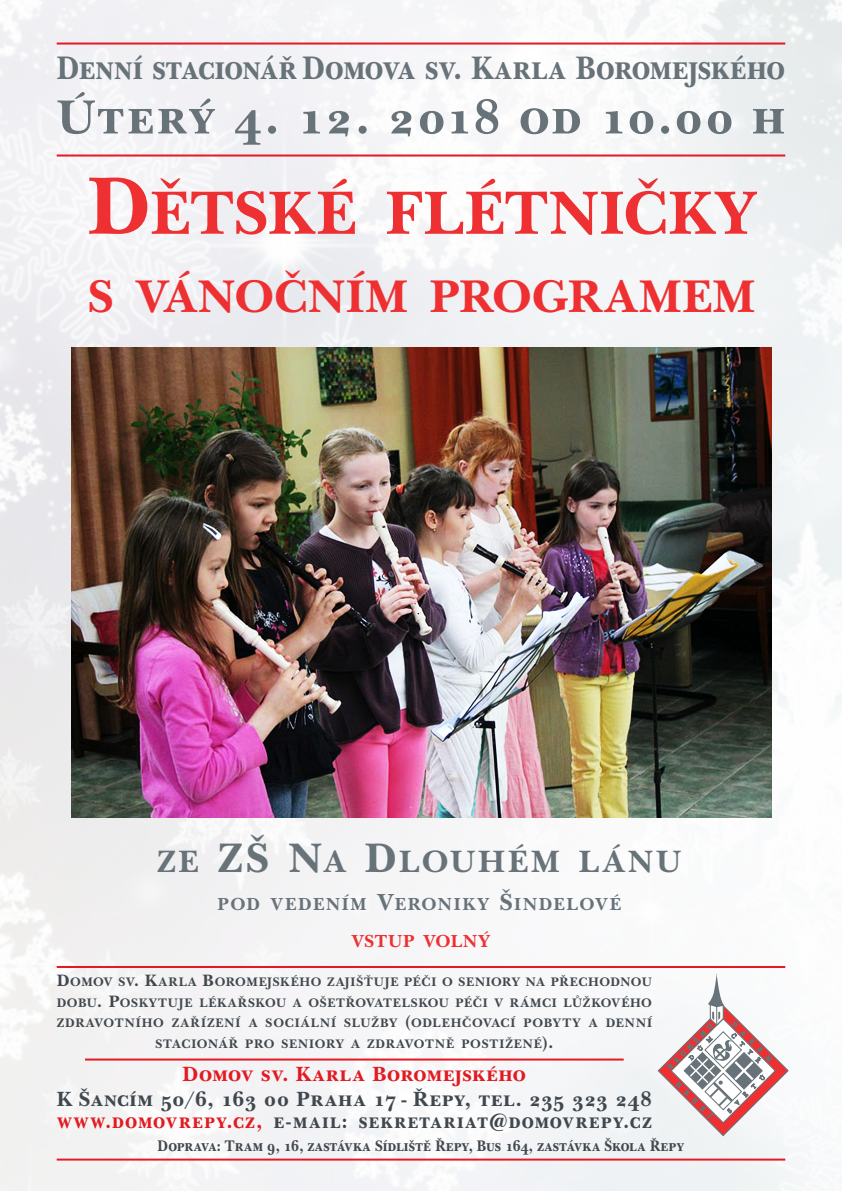
<style>
.page{position:relative;width:842px;height:1191px;background:#fff}
.page>*{position:absolute;margin:0;border:0;box-sizing:border-box;transform-origin:0 0}
.t1{font:700 63px "New Baskervil Itc TOT";letter-spacing:.005em;color:#ee3032}
.t2{font:50px "New Baskerville CE Bold SC";letter-spacing:.025em;color:#677379}
.t3{font:700 47.2px "New Baskervil Itc TOT";letter-spacing:.005em;color:#ee3032}
.t4{font:34px "New Baskerville CE Bold SC";letter-spacing:-.015em;color:#677379;scale:.9 1}
.t5{font:700 31.9px "New Baskervil Itc TOT";letter-spacing:.09em;color:#677379}
.t6{font:21.5px "New Baskerville CE Bold SC";letter-spacing:.035em;color:#40484e;scale:.93 1}
.t7{font:21.5px "New Baskerville CE Bold SC";letter-spacing:.015em;color:#40484e}
.t8{font:21.5px "New Baskerville CE Bold SC";letter-spacing:.01em;color:#e21a21}
.t9{font:700 18px "New Baskervil Itc TOT";letter-spacing:.095em;color:#677379}
.TEXT{font:700 18px "New Baskervil Itc TOT";letter-spacing:.03em;color:#ee3032}
.t10{font:16px "New Baskerville CE Bold SC";letter-spacing:-.01em;color:#40484e;scale:.9 1}
.t11{font:700 12.8px "New Baskervil Itc TOT";letter-spacing:.055em;color:#40484e}
.t12{font:700 12.8px "New Baskervil Itc TOT";letter-spacing:.075em;color:#40484e}
.s1{font-size:84px}
.s2{font-size:42.5px}
.s3{font-size:24px}
.s4{font-size:17px}
.s5{color:#e21a21}
</style>
<div class="page">
<img style="left:0;top:0;width:842px;height:1191px">
<svg style="left:657px;top:973px;width:132px;height:163px"></svg>
<img style="left:71px;top:347px;width:700px;height:470px">
<hr style="left:85px;top:1058px;width:539px;height:2px;background:#e21a21">
<hr style="left:57px;top:1158px;width:728px;height:2px;background:#e21a21">
<hr style="left:57px;top:966px;width:728px;height:2px;background:#e21a21">
<hr style="left:57px;top:154px;width:728px;height:2px;background:#e21a21">
<hr style="left:57px;top:43px;width:728px;height:2px;background:#e21a21">
<svg style="left:282px;top:56px;width:10px;height:5px"></svg>
<p class="t4" style="left:57px;top:51px;width:811px">Denní stacionár Domova sv. Karla Boromejského</p>
<p class="t2" style="left:57px;top:91px;width:730px">Úter˘ 4. 12. 2018 od 10.00 h</p>
<p class="t1" style="left:88px;top:176px;width:670px"><span class="s1">D</span>ĚTSKÉ FLÉTNIČKY</p>
<p class="t3" style="left:88px;top:268px;width:669px">S VÁNOČNÍM PROGRAMEM</p>
<p class="t5" style="left:157px;top:843px;width:526px">ZE <span class="s2">ZŠ N</span>A <span class="s2">D</span>LOUHÉM LÁNU</p>
<p class="t9" style="left:217px;top:893px;width:405px">POD VEDENÍM <span class="s3">V</span>ERONIKY <span class="s3">Š</span>INDELOVÉ</p>
<p class="TEXT" style="left:352px;top:930px;width:140px">VSTUP VOLNÝ</p>
<p class="t11" style="left:57px;top:974px;width:597px"><span class="s4">D</span>OMOV SV<span class="s4">. K</span>ARLA <span class="s4">B</span>OROMEJSKÉHO ZAJIŠŤUJE PÉČI O SENIORY NA PŘECHODNOU</p>
<p class="t11" style="left:57px;top:995px;width:597px">DOBU<span class="s4">. P</span>OSKYTUJE LÉKAŘSKOU A OŠETŘOVATELSKOU PÉČI V RÁMCI LŮŽKOVÉHO</p>
<p class="t12" style="left:57px;top:1015px;width:597px">ZDRAVOTNÍHO ZAŘÍZENÍ A SOCIÁLNÍ SLUŽBY <span class="s4">(</span>ODLEHČOVACÍ POBYTY A DENNÍ</p>
<p class="t11" style="left:155px;top:1036px;width:399px">STACIONÁŘ PRO SENIORY A ZDRAVOTNĚ POSTIŽENÉ<span class="s4">).</span></p>
<p class="t8" style="left:183px;top:1063px;width:345px">Domov sv. Karla Boromejského</p>
<p class="t7" style="left:57px;top:1088px;width:597px">K ·ancím 50/6, 163 00 Praha 17 - ¤epy, tel. 235 323 248</p>
<p class="t6" style="left:57px;top:1110px;width:642px"><span class="s5">www.domovrepy.cz,</span> e-mail: sekretariat@domovrepy.cz</p>
<p class="t10" style="left:158px;top:1137px;width:587px">Doprava: Tram 9, 16, zastávka Sídli‰tû ¤epy, Bus 164, zastávka ·kola ¤epy</p>
</div>
